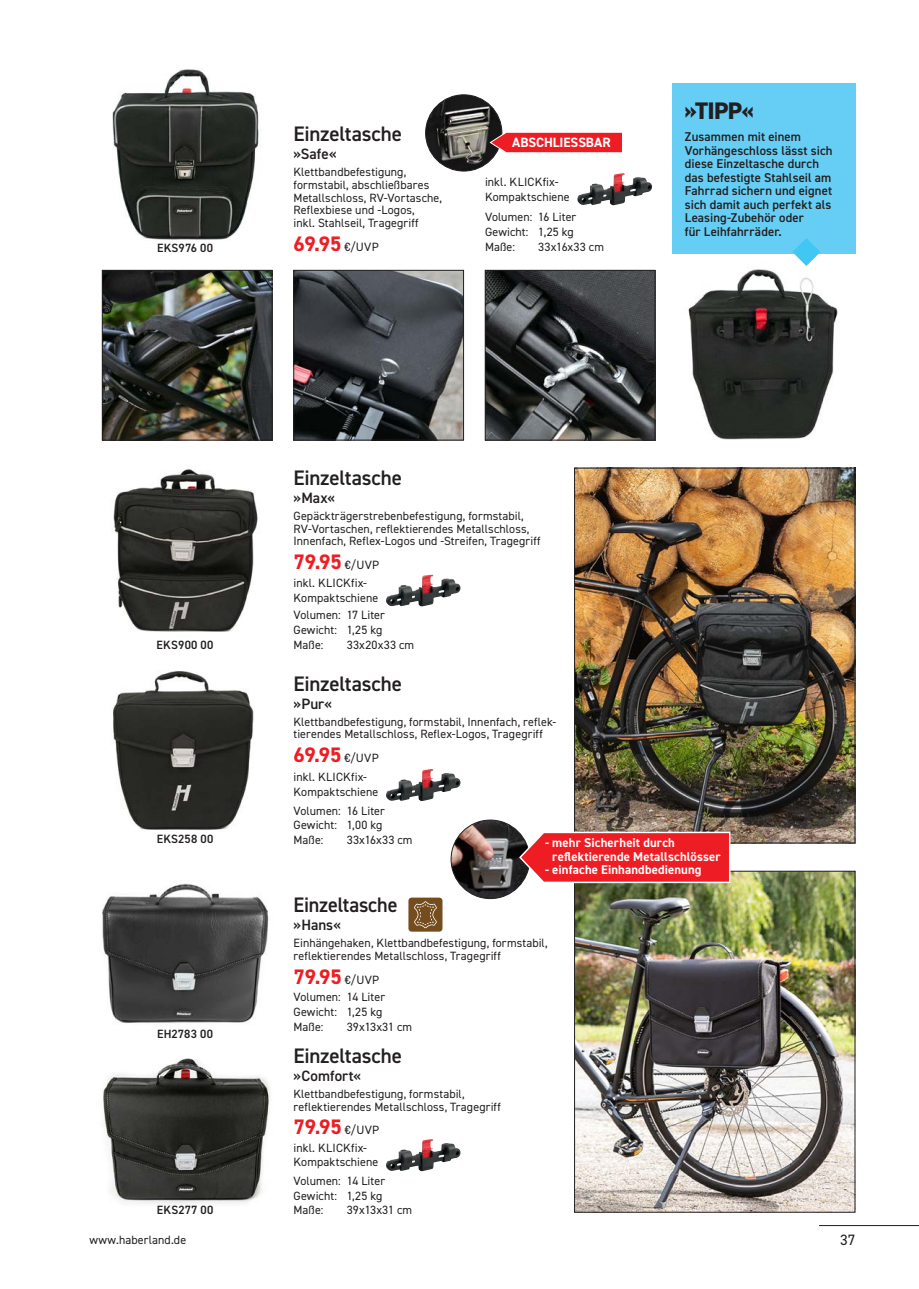
<style>
.page{position:relative;width:919px;height:1289px;background:#fff}
.page>*{position:absolute;margin:0;border:0;box-sizing:border-box;transform-origin:0 0}
.t1{font:800 24px "DIN2014";color:#231f20}
.t2{font:700 21px "DIN2014";letter-spacing:-.01em;color:#ee1d23}
.t3{font:600 21px "DIN2014";letter-spacing:-.01em;color:#231f20}
.t4{font:600 21px "DIN2014";letter-spacing:-.01em;color:#231f20;scale:.96 1}
.t5{font:600 15px "DIN2014";letter-spacing:.005em;color:#231f20}
.t6{font:15px "DIN2014";color:#231f20}
.t7{font:700 13.5px "DIN2014";color:#fff}
.t8{font:600 12.75px/13.5px "DIN2014";letter-spacing:.01em;color:#231f20}
.t9{font:700 12.75px "DIN2014";letter-spacing:.01em;color:#fff}
.t10{font:12px/14.9px "DIN2014";letter-spacing:.01em;color:#231f20}
.t11{font:600 12px "DIN2014";letter-spacing:.015em;color:#231f20}
.s1{font-weight:400;font-size:12px;color:#231f20}
</style>
<div class="page">
<hr style="left:819px;top:1225px;width:99px;height:1px;background:#231f20">
<img style="left:688px;top:269px;width:150px;height:171px">
<div style="left:408px;top:897px;width:34px;height:34px;background:#754c1e;border-radius:3px"></div>
<svg style="left:414px;top:901px;width:23px;height:27px"></svg>
<img style="left:102px;top:883px;width:167px;height:140px">
<img style="left:113px;top:469px;width:145px;height:163px">
<img style="left:103px;top:1058px;width:168px;height:146px">
<img style="left:112px;top:69px;width:147px;height:171px">
<img style="left:386px;top:1139px;width:75px;height:32px">
<img style="left:386px;top:574px;width:75px;height:33px">
<img style="left:577px;top:173px;width:75px;height:33px">
<img style="left:104px;top:272px;width:166px;height:166px">
<div style="left:102px;top:270px;width:170px;height:170px;border:1px solid #231f20"></div>
<img style="left:487px;top:272px;width:166px;height:166px">
<div style="left:485px;top:270px;width:170px;height:170px;border:1px solid #231f20"></div>
<img style="left:295px;top:272px;width:166px;height:166px">
<div style="left:293px;top:270px;width:170px;height:170px;border:1px solid #231f20"></div>
<div style="left:672px;top:83px;width:183px;height:170px;background:#66cef5"></div>
<svg style="left:792px;top:238px;width:28px;height:28px"></svg>
<img style="left:113px;top:671px;width:141px;height:159px">
<img style="left:386px;top:769px;width:75px;height:32px">
<img style="left:576px;top:470px;width:277px;height:371px">
<div style="left:574px;top:468px;width:281px;height:375px;border:1px solid #231f20"></div>
<img style="left:425px;top:95px;width:77px;height:76px;border-radius:38px">
<img style="left:576px;top:873px;width:277px;height:337px">
<div style="left:574px;top:871px;width:281px;height:341px;border:1px solid #231f20"></div>
<svg style="left:489px;top:131px;width:133px;height:22px;background:#e3383d"></svg>
<img style="left:451px;top:820px;width:78px;height:78px;border-radius:39px">
<svg style="left:518px;top:830px;width:213px;height:53px;background:#e6363a"></svg>
<p class="t11" style="left:157px;top:240px;width:57px">EKS976 00</p>
<h2 class="t3" style="left:293px;top:120px;width:110px">Einzeltasche</h2>
<p class="t5" style="left:293px;top:144px;width:45px">»Safe«</p>
<p class="t10" style="left:293px;top:165px;width:150px;line-height:12.8px">Klettbandbefestigung, formstabil, abschließbares<br>Metallschloss, RV-Vortasche,<br>Reflexbiese und -Logos,<br>inkl. Stahlseil, Tragegriff</p>
<h2 class="t2" style="left:293px;top:229px;width:87px">69.95 <span class="s1">€/UVP</span></h2>
<p class="t7" style="left:512px;top:133px;width:100px">ABSCHLIESSBAR</p>
<p class="t10" style="left:485px;top:174px;width:86px">inkl. KLICKfix-<br>Kompaktschiene</p>
<p class="t10" style="left:485px;top:209px;width:93px">Volumen: 16 Liter<br>Gewicht: 1,25 kg<br>Maße:</p>
<p class="t10" style="left:538px;top:239px;width:67px">33x16x33 cm</p>
<h1 class="t1" style="left:684px;top:95px;width:70px">»TIPP«</h1>
<p class="t8" style="left:684px;top:130px;width:149px">Zusammen mit einem<br>Vorhängeschloss lässt sich diese Einzeltasche durch das befestigte Stahlseil am<br>Fahrrad sichern und eignet sich damit auch perfekt als<br>Leasing-Zubehör oder<br>für Leihfahrräder.</p>
<h2 class="t3" style="left:293px;top:463px;width:110px">Einzeltasche</h2>
<p class="t5" style="left:293px;top:487px;width:43px">»Max«</p>
<p class="t10" style="left:293px;top:509px;width:248px;line-height:12.8px">Gepäckträgerstrebenbefestigung, formstabil,<br>RV-Vortaschen, reflektierendes Metallschloss,<br>Innenfach, Reflex-Logos und -Streifen, Tragegriff</p>
<h2 class="t2" style="left:293px;top:548px;width:87px">79.95 <span class="s1">€/UVP</span></h2>
<p class="t10" style="left:293px;top:575px;width:86px">inkl. KLICKfix-<br>Kompaktschiene</p>
<p class="t11" style="left:157px;top:636px;width:58px">EKS900 00</p>
<p class="t10" style="left:293px;top:607px;width:93px">Volumen: 17 Liter<br>Gewicht: 1,25 kg<br>Maße:</p>
<p class="t10" style="left:347px;top:637px;width:69px">33x20x33 cm</p>
<h2 class="t3" style="left:293px;top:669px;width:110px">Einzeltasche</h2>
<p class="t5" style="left:293px;top:693px;width:40px">»Pur«</p>
<p class="t10" style="left:293px;top:715px;width:264px;line-height:12.8px">Klettbandbefestigung, formstabil, Innenfach, reflek&shy;tierendes Metallschloss, Reflex-Logos, Tragegriff</p>
<h2 class="t2" style="left:293px;top:741px;width:87px">69.95 <span class="s1">€/UVP</span></h2>
<p class="t10" style="left:293px;top:769px;width:86px">inkl. KLICKfix-<br>Kompaktschiene</p>
<p class="t11" style="left:157px;top:831px;width:58px">EKS258 00</p>
<p class="t10" style="left:293px;top:802px;width:93px">Volumen: 16 Liter<br>Gewicht: 1,00 kg<br>Maße:</p>
<p class="t10" style="left:347px;top:832px;width:67px">33x16x33 cm</p>
<p class="t9" style="left:545px;top:834px;width:131px">‑ mehr Sicherheit durch</p>
<p class="t9" style="left:552px;top:848px;width:170px">reflektierende Metallschlösser</p>
<p class="t9" style="left:545px;top:861px;width:158px">‑ einfache Einhandbedienung</p>
<p class="t11" style="left:157px;top:1025px;width:57px">EH2783 00</p>
<h2 class="t4" style="left:293px;top:890px;width:110px">Einzeltasche</h2>
<p class="t5" style="left:293px;top:915px;width:49px">»Hans«</p>
<p class="t10" style="left:293px;top:936px;width:255px;line-height:12.8px">Einhängehaken, Klettbandbefestigung, formstabil, reflektierendes Metallschloss, Tragegriff</p>
<h2 class="t2" style="left:293px;top:962px;width:87px">79.95 <span class="s1">€/UVP</span></h2>
<p class="t10" style="left:293px;top:989px;width:93px">Volumen: 14 Liter<br>Gewicht: 1,25 kg<br>Maße:</p>
<p class="t10" style="left:347px;top:1019px;width:67px">39x13x31 cm</p>
<h2 class="t3" style="left:293px;top:1041px;width:110px">Einzeltasche</h2>
<p class="t5" style="left:293px;top:1065px;width:69px">»Comfort«</p>
<p class="t10" style="left:293px;top:1087px;width:209px;line-height:12.8px">Klettbandbefestigung, formstabil, reflektierendes Metallschloss, Tragegriff</p>
<h2 class="t2" style="left:293px;top:1113px;width:87px">79.95 <span class="s1">€/UVP</span></h2>
<p class="t10" style="left:293px;top:1139px;width:86px">inkl. KLICKfix-<br>Kompaktschiene</p>
<p class="t11" style="left:157px;top:1202px;width:58px">EKS277 00</p>
<p class="t10" style="left:293px;top:1172px;width:93px">Volumen: 14 Liter<br>Gewicht: 1,25 kg<br>Maße:</p>
<p class="t10" style="left:347px;top:1202px;width:67px">39x13x31 cm</p>
<p class="t10" style="left:89px;top:1231px;width:98px">www.haberland.de</p>
<p class="t6" style="left:840px;top:1230px;width:17px">37</p>
</div>
